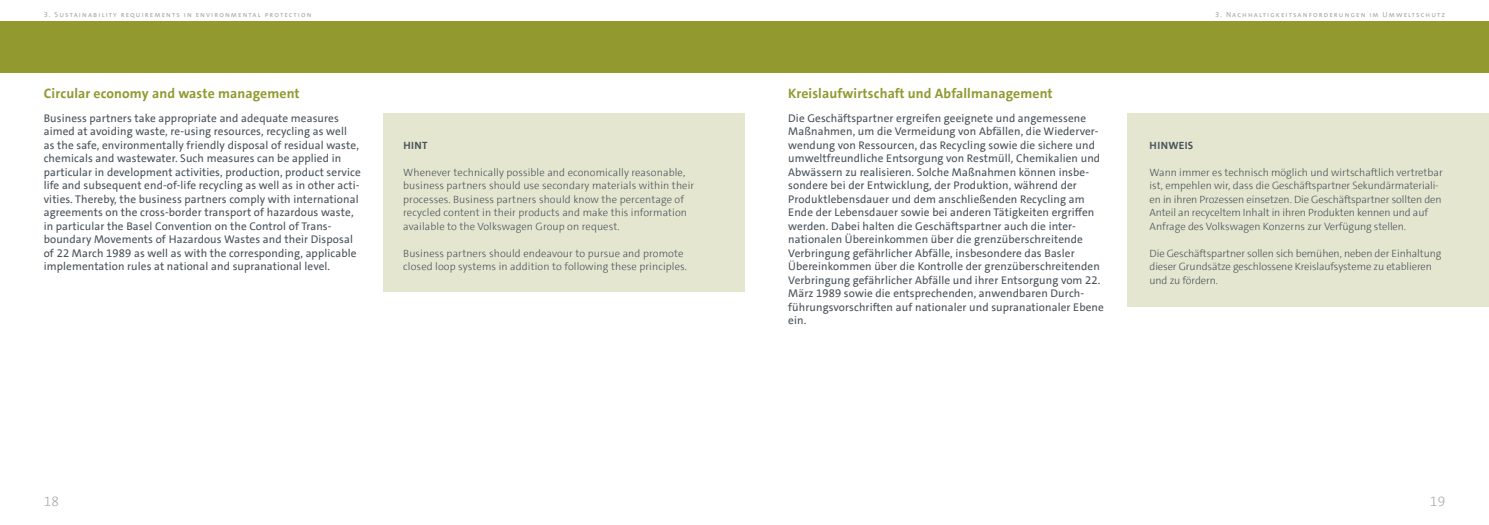
<style>
.page{position:relative;width:1489px;height:525px;background:#fff}
.page>*{position:absolute;margin:0;border:0;box-sizing:border-box;transform-origin:0 0}
.t1{font:700 13.75px "VWAG The Sans";letter-spacing:.01em;color:#91992f}
.t2{font:300 13.75px "VWAG The Sans";color:#a7a9ac}
.t3{font:11.25px/13.5px "VWAG The Sans";letter-spacing:.01em;color:#48535b}
.t4{font:300 10.62px/13.5px "VWAG The Sans";color:#48535b}
.t5{font:700 10.62px "VWAG The Sans";letter-spacing:.03em;color:#48535b}
.t6{font:7.5px "VWAG The Sans";letter-spacing:.15em;color:#a7a9ac}
</style>
<div class="page">
<div style="left:0;top:22px;width:1488px;height:51px;background:#91992f"></div>
<div style="left:383px;top:113px;width:361px;height:178px;background:#e5e6cf"></div>
<div style="left:1127px;top:113px;width:361px;height:193px;background:#e5e6cf"></div>
<p class="t6" style="left:44px;top:10px;width:269px">3. Sustainability requirements in environmental protection</p>
<p class="t1" style="left:44px;top:84px;width:257px">Circular economy and waste management</p>
<p class="t3" style="left:44px;top:111px;width:318px">Business partners take appropriate and adequate measures aimed at avoiding waste, re-using resources, recycling as well<br>as the safe, environmentally friendly disposal of residual waste, chemicals and wastewater. Such measures can be applied in particular in development activities, production, product service life and subsequent end-of-life recycling as well as in other acti&shy;vities. Thereby, the business partners comply with international agreements on the cross-border transport of hazardous waste, in particular the Basel Convention on the Control of Trans&shy;boundary Movements of Hazardous Wastes and their Disposal of 22 March 1989 as well as with the corresponding, applicable implementation rules at national and supranational level.</p>
<p class="t5" style="left:403px;top:138px;width:26px">HINT</p>
<p class="t4" style="left:403px;top:165px;width:292px">Whenever technically possible and economically reasonable, business partners should use secondary materials within their processes. Business partners should know the percentage of recycled content in their products and make this information available to the Volkswagen Group on request.</p>
<p class="t4" style="left:403px;top:246px;width:285px">Business partners should endeavour to pursue and promote closed loop systems in addition to following these principles.</p>
<p class="t1" style="left:788px;top:84px;width:266px">Kreislaufwirtschaft und Abfallmanagement</p>
<p class="t3" style="left:788px;top:111px;width:317px">Die Geschäftspartner ergreifen geeignete und angemessene Maßnahmen, um die Vermeidung von Abfällen, die Wiederver&shy;wendung von Ressourcen, das Recycling sowie die sichere und umweltfreundliche Entsorgung von Restmüll, Chemikalien und Abwässern zu realisieren. Solche Maßnahmen können insbe&shy;sondere bei der Entwicklung, der Produktion, während der Produktlebensdauer und dem anschließenden Recycling am Ende der Lebensdauer sowie bei anderen Tätigkeiten ergriffen werden. Dabei halten die Geschäftspartner auch die inter&shy;nationalen Übereinkommen über die grenzüberschreitende Verbringung gefährlicher Abfälle, insbesondere das Basler Übereinkommen über die Kontrolle der grenzüberschreitenden Verbringung gefährlicher Abfälle und ihrer Entsorgung vom 22.<br>März 1989 sowie die entsprechenden, anwendbaren Durch&shy;führungsvorschriften auf nationaler und supranationaler Ebene ein.</p>
<p class="t6" style="left:1215px;top:10px;width:231px">3. Nachhaltigkeitsanforderungen im Umweltschutz</p>
<p class="t5" style="left:1149px;top:138px;width:45px">HINWEIS</p>
<p class="t4" style="left:1149px;top:165px;width:295px">Wann immer es technisch möglich und wirtschaftlich vertretbar ist, empehlen wir, dass die Geschäftspartner Sekundärmateriali&shy;en in ihren Prozessen einsetzen. Die Geschäftspartner sollten den Anteil an recyceltem Inhalt in ihren Produkten kennen und auf Anfrage des Volkswagen Konzerns zur Verfügung stellen.</p>
<p class="t4" style="left:1149px;top:246px;width:293px">Die Geschäftspartner sollen sich bemühen, neben der Einhaltung dieser Grundsätze geschlossene Kreislaufsysteme zu etablieren und zu fördern.</p>
<p class="t2" style="left:44px;top:492px;width:17px">18</p>
<p class="t2" style="left:1429px;top:492px;width:17px">19</p>
</div>
